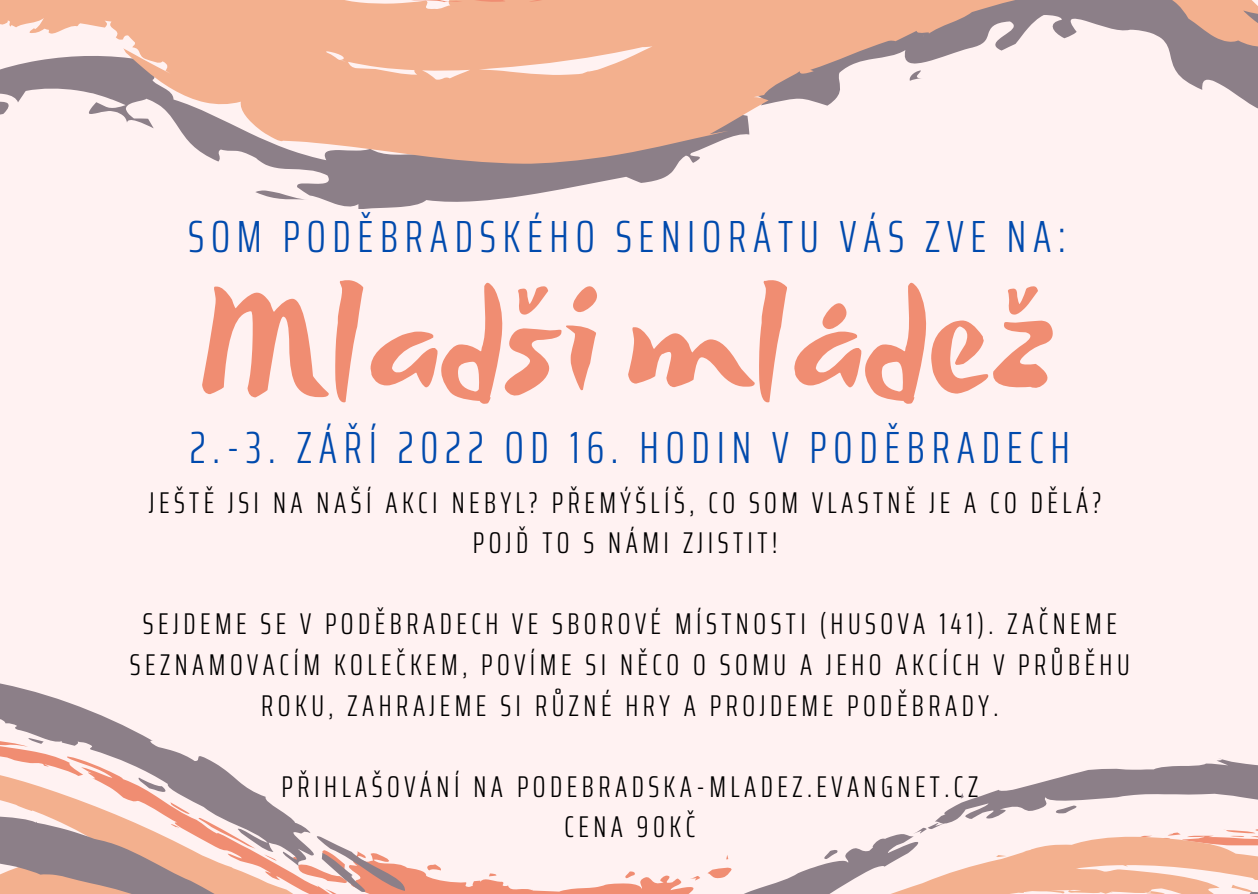
<style>
.page{position:relative;width:1258px;height:894px;background:#fff}
.page>*{position:absolute;margin:0;border:0;box-sizing:border-box;transform-origin:0 0}
.t1{font:168px "Beach Resort";color:#f08d72}
.t2{font:300 extra-condensed 45px "Saira";letter-spacing:.15em;color:#004aad}
.t3{font:300 extra-condensed 30px/40.5px "Saira";letter-spacing:.15em;color:#000;text-align:center}
</style>
<div class="page">
<div style="left:0;top:0;width:1258px;height:893px;background:#fff2f2"></div>
<svg style="left:264px;top:164px;width:414px;height:44px;fill:#8c7f88"></svg>
<svg style="left:255px;top:190px;width:54px;height:10px"></svg>
<svg style="left:0;top:0;width:1258px;height:164px;fill:#f3b08e"></svg>
<svg style="left:288px;top:0;width:503px;height:2px"></svg>
<svg style="left:0;top:683px;width:144px;height:53px;fill:#8c7f88"></svg>
<svg style="left:0;top:736px;width:1258px;height:157px"></svg>
<h2 class="t2" style="left:188px;top:201px;width:879px">SOM PODĚBRADSKÉHO SENIORÁTU VÁS ZVE NA:</h2>
<h1 class="t1" style="left:208px;top:252px;width:846px">Mladší mládež</h1>
<h2 class="t2" style="left:190px;top:411px;width:881px">2.-3. ZÁŘÍ 2022 OD 16. HODIN V PODĚBRADECH</h2>
<p class="t3" style="left:149px;top:482px;width:954px">JEŠTĚ JSI NA NAŠÍ AKCI NEBYL? PŘEMÝŠLÍŠ, CO SOM VLASTNĚ JE A CO DĚLÁ?<br>POJĎ TO S NÁMI ZJISTIT!</p>
<p class="t3" style="left:130px;top:603px;width:1001px">SEJDEME SE V PODĚBRADECH VE SBOROVÉ MÍSTNOSTI (HUSOVA 141). ZAČNEME<br>SEZNAMOVACÍM KOLEČKEM, POVÍME SI NĚCO O SOMU A JEHO AKCÍCH V PRŮBĚHU<br>ROKU, ZAHRAJEME SI RŮZNÉ HRY A PROJDEME PODĚBRADY.</p>
<p class="t3" style="left:282px;top:765px;width:698px">PŘIHLAŠOVÁNÍ NA PODEBRADSKA-MLADEZ.EVANGNET.CZ<br>CENA 90KČ</p>
</div>
